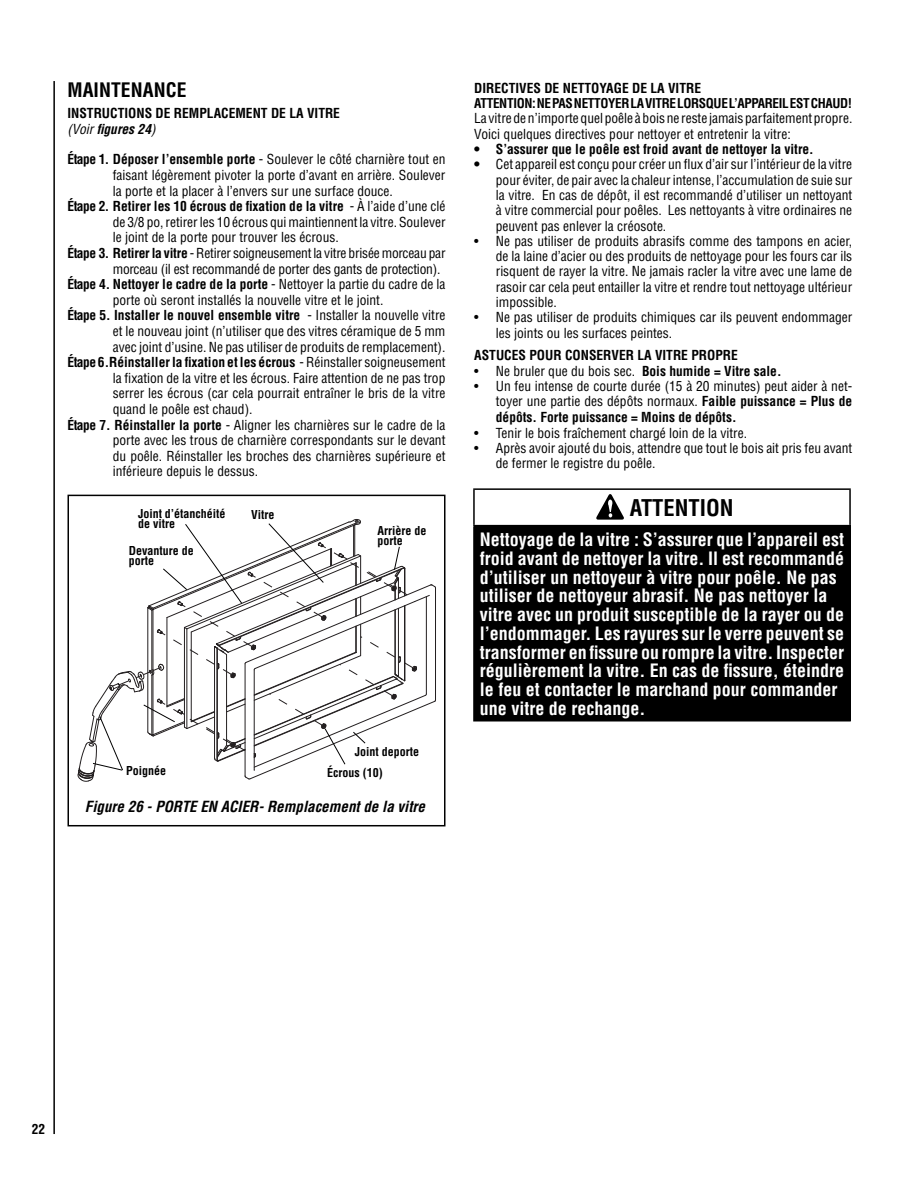
<style>
.page{position:relative;width:918px;height:1188px;background:#fff}
.page>*{position:absolute;margin:0;border:0;box-sizing:border-box;transform-origin:0 0}
.t1{font:700 condensed 22.5px "Helvetica";color:#000}
.t2{font:700 condensed 19.5px "Helvetica";letter-spacing:.005em;color:#000}
.t3{font:700 condensed 18px/18.8px "Helvetica";color:#fff}
.t4{font:italic 700 condensed 15px "Helvetica";color:#000}
.t5{font:condensed 13.5px/15.3px "Helvetica";color:#000}
.t6{font:700 condensed 13.5px/16.2px "Helvetica";color:#000}
.t7{font:700 condensed 13.2px "Helvetica";letter-spacing:-.025em;color:#000}
.t8{font:700 condensed 12px/10.1px "Helvetica";color:#000}
.s1{font-weight:400;font-style:italic}
.s2{font-style:italic}
.s3{font-weight:700}
.s4{font-weight:400}
</style>
<div class="page">
<hr style="left:53px;top:81px;width:2px;height:1053px;background:#000">
<div style="left:474px;top:526px;width:376px;height:195px;background:#000"></div>
<hr style="left:473px;top:488px;width:378px;height:2px;background:#000">
<hr style="left:473px;top:490px;width:2px;height:35px;background:#000">
<hr style="left:849px;top:490px;width:2px;height:35px;background:#000">
<hr style="left:473px;top:525px;width:378px;height:1px;background:#000">
<hr style="left:473px;top:526px;width:2px;height:194px;background:#000">
<hr style="left:849px;top:526px;width:2px;height:194px;background:#000">
<hr style="left:473px;top:720px;width:378px;height:2px;background:#000">
<svg style="left:593px;top:489px;width:35px;height:31px"></svg>
<div style="left:68px;top:495px;width:378px;height:331px;border:2px solid #000"></div>
<svg style="left:78px;top:519px;width:358px;height:263px"></svg>
<h2 class="t2" style="left:67px;top:77px;width:121px">MAINTENANCE</h2>
<p class="t6" style="left:67px;top:104px;width:274px">INSTRUCTIONS DE REMPLACEMENT DE LA VITRE <span class="s1">(Voir</span> <span class="s2">figures 24</span><span class="s1">)</span></p>
<p class="t5" style="left:67px;top:152px;width:380px"><span class="s3">Étape 1. Déposer l’ensemble porte</span> - Soulever le côté charnière tout en</p>
<p class="t5" style="left:113px;top:167px;width:334px">faisant légèrement pivoter la porte d’avant en arrière. Soulever</p>
<p class="t5" style="left:113px;top:183px;width:282px">la porte et la placer à l’envers sur une surface douce.</p>
<p class="t6" style="left:67px;top:198px;width:380px">Étape 2. Retirer les 10 écrous de fixation de la vitre <span class="s4">- À l’aide d’une clé</span></p>
<p class="t5" style="left:113px;top:214px;width:334px">de 3/8 po, retirer les 10 écrous qui maintiennent la vitre. Soulever</p>
<p class="t5" style="left:113px;top:230px;width:228px">le joint de la porte pour trouver les écrous.</p>
<p class="t5" style="left:67px;top:245px;width:380px"><span class="s3">Étape 3. Retirer la vitre</span> - Retirer soigneusement la vitre brisée morceau par</p>
<p class="t5" style="left:113px;top:261px;width:329px">morceau (il est recommandé de porter des gants de protection).</p>
<p class="t6" style="left:67px;top:276px;width:380px">Étape 4. Nettoyer le cadre de la porte <span class="s4">- Nettoyer la partie du cadre de la</span></p>
<p class="t5" style="left:113px;top:292px;width:272px">porte où seront installés la nouvelle vitre et le joint.</p>
<p class="t6" style="left:67px;top:307px;width:380px">Étape 5. Installer le nouvel ensemble vitre <span class="s4">- Installer la nouvelle vitre</span></p>
<p class="t5" style="left:113px;top:323px;width:334px">et le nouveau joint (n’utiliser que des vitres céramique de 5 mm</p>
<p class="t5" style="left:113px;top:339px;width:334px">avec joint d’usine. Ne pas utiliser de produits de remplacement).</p>
<p class="t6" style="left:67px;top:354px;width:380px">Étape 6.Réinstaller la fixation et les écrous <span class="s4">- Réinstaller soigneusement</span></p>
<p class="t5" style="left:113px;top:370px;width:334px">la fixation de la vitre et les écrous. Faire attention de ne pas trop</p>
<p class="t5" style="left:113px;top:386px;width:334px">serrer les écrous (car cela pourrait entraîner le bris de la vitre</p>
<p class="t5" style="left:113px;top:401px;width:141px">quand le poêle est chaud).</p>
<p class="t5" style="left:67px;top:417px;width:380px"><span class="s3">Étape 7. Réinstaller la porte</span> - Aligner les charnières sur le cadre de la</p>
<p class="t5" style="left:113px;top:433px;width:334px">porte avec les trous de charnière correspondants sur le devant</p>
<p class="t5" style="left:113px;top:448px;width:334px">du poêle. Réinstaller les broches des charnières supérieure et</p>
<p class="t5" style="left:113px;top:464px;width:147px">inférieure depuis le dessus.</p>
<p class="t8" style="left:138px;top:508px;width:89px">Joint d’étanchéité de vitre</p>
<p class="t8" style="left:251px;top:510px;width:25px">Vitre</p>
<p class="t8" style="left:129px;top:546px;width:66px">Devanture de porte</p>
<p class="t8" style="left:377px;top:525px;width:50px">Arrière de porte</p>
<p class="t8" style="left:355px;top:746px;width:66px">Joint deporte</p>
<p class="t8" style="left:126px;top:766px;width:42px">Poignée</p>
<p class="t8" style="left:327px;top:767px;width:57px">Écrous (10)</p>
<p class="t4" style="left:85px;top:797px;width:342px">Figure 26 - PORTE EN ACIER- Remplacement de la vitre</p>
<p class="t6" style="left:474px;top:80px;width:228px">DIRECTIVES DE NETTOYAGE DE LA VITRE</p>
<p class="t7" style="left:474px;top:95px;width:380px">ATTENTION: NE PAS NETTOYER LA VITRE LORSQUE L’APPAREIL EST CHAUD!</p>
<p class="t5" style="left:474px;top:111px;width:380px">La vitre de n’importe quel poêle à bois ne reste jamais parfaitement propre.<br>Voici quelques directives pour nettoyer et entretenir la vitre:</p>
<p class="t6" style="left:474px;top:141px;width:341px">• S’assurer que le poêle est froid avant de nettoyer la vitre.</p>
<p class="t5" style="left:496px;top:157px;width:358px;text-align:justify;text-indent:-22px"><span class="s3">•</span> Cet appareil est conçu pour créer un flux d’air sur l’intérieur de la vitre pour éviter, de pair avec la chaleur intense, l’accumulation de suie sur la vitre. En cas de dépôt, il est recommandé d’utiliser un nettoyant à vitre commercial pour poêles. Les nettoyants à vitre ordinaires ne peuvent pas enlever la créosote.</p>
<p class="t5" style="left:496px;top:233px;width:358px;text-align:justify;text-indent:-22px">• Ne pas utiliser de produits abrasifs comme des tampons en acier, de la laine d’acier ou des produits de nettoyage pour les fours car ils risquent de rayer la vitre. Ne jamais racler la vitre avec une lame de rasoir car cela peut entailler la vitre et rendre tout nettoyage ultérieur impossible.</p>
<p class="t5" style="left:496px;top:310px;width:358px;text-indent:-22px">• Ne pas utiliser de produits chimiques car ils peuvent endommager les joints ou les surfaces peintes.</p>
<p class="t6" style="left:474px;top:347px;width:265px">ASTUCES POUR CONSERVER LA VITRE PROPRE</p>
<p class="t5" style="left:474px;top:363px;width:309px">• Ne bruler que du bois sec. <span class="s3">Bois humide = Vitre sale.</span></p>
<p class="t5" style="left:496px;top:378px;width:358px;line-height:15.8px;text-align:justify;text-indent:-22px">• Un feu intense de courte durée (15 à 20 minutes) peut aider à net&shy;toyer une partie des dépôts normaux. <span class="s3">Faible puissance = Plus de dépôts. Forte puissance = Moins de dépôts.</span></p>
<p class="t5" style="left:474px;top:425px;width:274px">• Tenir le bois fraîchement chargé loin de la vitre.</p>
<p class="t5" style="left:496px;top:440px;width:358px;text-indent:-22px">• Après avoir ajouté du bois, attendre que tout le bois ait pris feu avant de fermer le registre du poêle.</p>
<h1 class="t1" style="left:630px;top:494px;width:105px">ATTENTION</h1>
<p class="t3" style="left:480px;top:530px;width:366px">Nettoyage de la vitre : S’assurer que l’appareil est froid avant de nettoyer la vitre. Il est recommandé d’utiliser un nettoyeur à vitre pour poêle. Ne pas utiliser de nettoyeur abrasif. Ne pas nettoyer la vitre avec un produit susceptible de la rayer ou de l’endommager. Les rayures sur le verre peuvent se transformer en fissure ou rompre la vitre. Inspecter régulièrement la vitre. En cas de fissure, éteindre le feu et contacter le marchand pour commander une vitre de rechange.</p>
<p class="t6" style="left:32px;top:1121px;width:15px">22</p>
</div>
